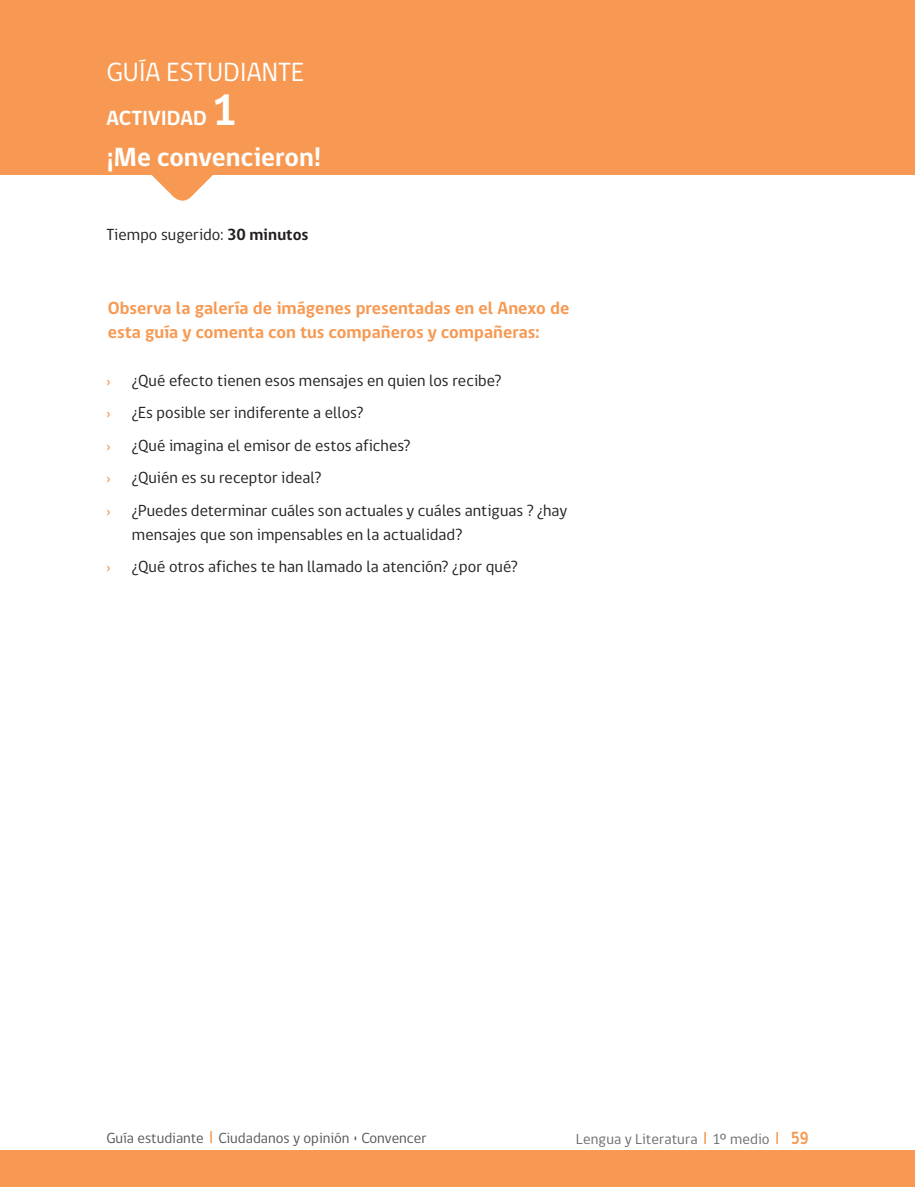
<style>
.page{position:relative;width:915px;height:1187px;background:#fff}
.page>*{position:absolute;margin:0;border:0;box-sizing:border-box;transform-origin:0 0}
.titulos{font:700 45px "gob CL";color:#fff}
.t1{font:700 27px "gob CL";color:#fff}
.t2{font:27px "gob CL";color:#fff}
.titulos-2{font:700 21px "gob CL";letter-spacing:-.005em;color:#fff}
.texto_gral_2_columna{font:700 18px/24px "gob CL";color:#f79952}
.punteo_viñeta_col_iz{font:16.5px/24px "gob CL";letter-spacing:.005em;color:#231f20}
.punteo_viñeta_col_iz-2{font:16.5px "gob CL";color:#f79952}
.t3{font:15px "gob CL";color:#57585a}
.t4{font:15px "gob CL";letter-spacing:.01em;color:#6c6d70}
.s1{font-size:45px}
.s2{font-weight:700}
.s3{font-weight:700;font-size:18px;color:#f79952}
</style>
<div class="page">
<div style="left:0;top:0;width:914px;height:175px;background:#f79952"></div>
<svg style="left:152px;top:175px;width:61px;height:26px;fill:#f79952"></svg>
<div style="left:0;top:1150px;width:914px;height:36px;background:#f79952"></div>
<svg style="left:210px;top:1131px;width:2px;height:11px"></svg>
<p class="t2" style="left:106px;top:54px;width:199px">GUÍA ESTUDIANTE</p>
<p class="titulos-2" style="left:106px;top:103px;width:132px">ACTIVIDAD <span class="s1">1</span></p>
<p class="t1" style="left:106px;top:138px;width:216px">¡Me convencieron!</p>
<p class="titulos" style="left:212px;top:79px;width:27px">2</p>
<p class="punteo_viñeta_col_iz" style="left:106px;top:222px;width:204px">Tiempo sugerido: <span class="s2">30 minutos</span></p>
<p class="texto_gral_2_columna" style="left:108px;top:296px;width:463px">Observa la galería de imágenes presentadas en el Anexo de esta guía y comenta con tus compañeros y compañeras:</p>
<p class="punteo_viñeta_col_iz-2" style="left:106px;top:369px;width:6px">›</p>
<p class="punteo_viñeta_col_iz" style="left:132px;top:368px;width:371px">¿Qué efecto tienen esos mensajes en quien los recibe?</p>
<p class="punteo_viñeta_col_iz-2" style="left:106px;top:401px;width:6px">›</p>
<p class="punteo_viñeta_col_iz" style="left:132px;top:401px;width:233px">¿Es posible ser indiferente a ellos?</p>
<p class="punteo_viñeta_col_iz-2" style="left:106px;top:434px;width:6px">›</p>
<p class="punteo_viñeta_col_iz" style="left:132px;top:433px;width:280px">¿Qué imagina el emisor de estos afiches?</p>
<p class="punteo_viñeta_col_iz-2" style="left:106px;top:466px;width:6px">›</p>
<p class="punteo_viñeta_col_iz" style="left:132px;top:466px;width:191px">¿Quién es su receptor ideal?</p>
<p class="punteo_viñeta_col_iz-2" style="left:106px;top:499px;width:6px">›</p>
<p class="punteo_viñeta_col_iz" style="left:132px;top:498px;width:436px">¿Puedes determinar cuáles son actuales y cuáles antiguas ? ¿hay mensajes que son impensables en la actualidad?</p>
<p class="punteo_viñeta_col_iz-2" style="left:106px;top:555px;width:6px">›</p>
<p class="punteo_viñeta_col_iz" style="left:132px;top:555px;width:387px">¿Qué otros afiches te han llamado la atención? ¿por qué?</p>
<p class="t3" style="left:106px;top:1127px;width:321px">Guía estudiante Ciudadanos y opinión • Convencer</p>
<p class="t4" style="left:575px;top:1128px;width:234px">Lengua y Literatura 1º medio <span class="s3">59</span></p>
</div>
